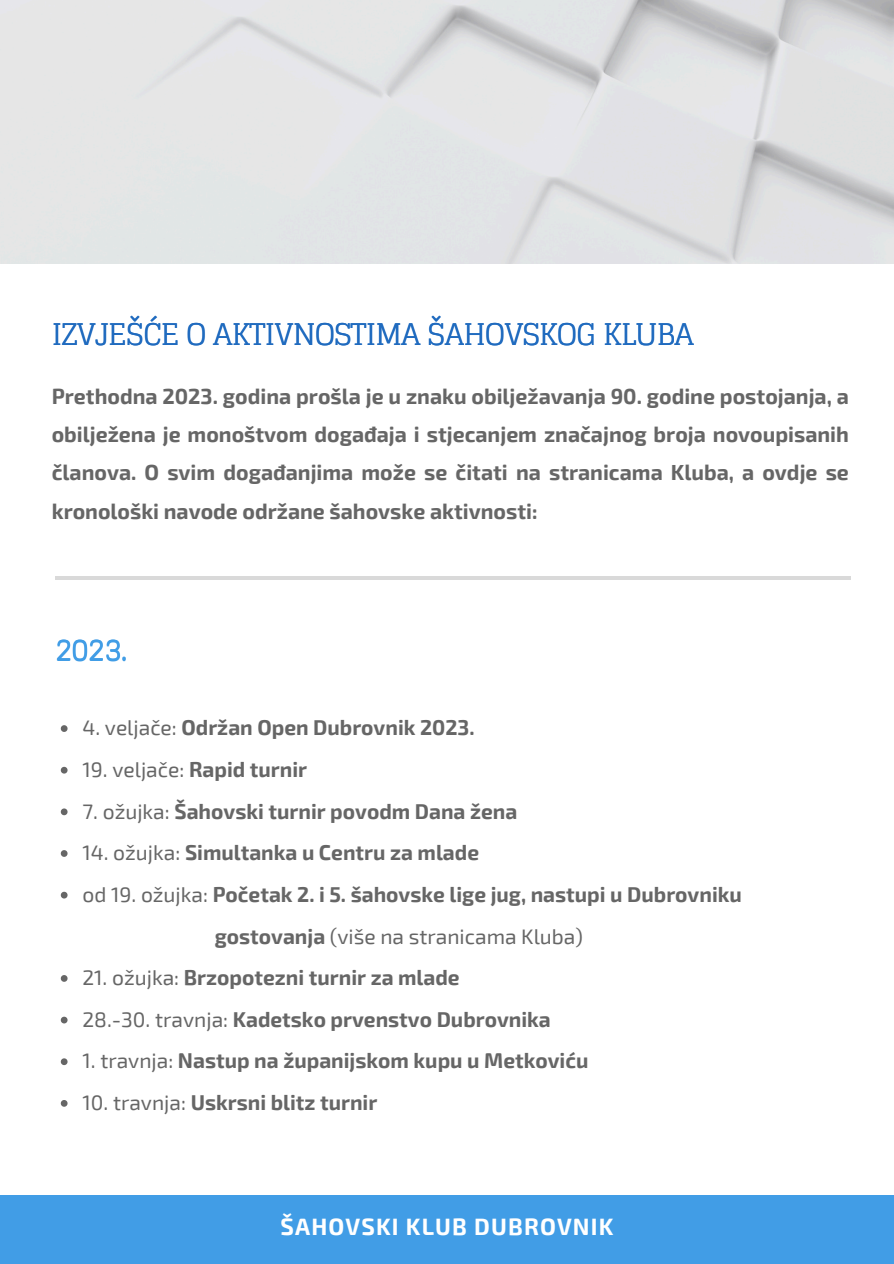
<style>
.page{position:relative;width:894px;height:1264px;background:#fff}
.page>*{position:absolute;margin:0;border:0;box-sizing:border-box;transform-origin:0 0}
.t1{font:29.85px "Glegoo";letter-spacing:-.03em;color:#206bbf}
.t2{font:29.85px "Glegoo";color:#419de6}
.t3{font:700 23.1px "Exo 2";letter-spacing:.05em;color:#fff}
.t4{font:700 21.3px/38.2px "Exo 2";color:#666;text-align:justify}
.t5{font:700 21px "Exo 2";color:#666}
.t6{font:21px "Exo 2";color:#666}
.s1{font-weight:400}
.s2{font-weight:700}
</style>
<div class="page">
<hr style="left:55px;top:576px;width:795px;height:3px;background:#d9d9d9">
<svg style="left:61px;top:725px;width:7px;height:7px"></svg>
<svg style="left:61px;top:766px;width:7px;height:7px"></svg>
<svg style="left:61px;top:808px;width:7px;height:7px"></svg>
<svg style="left:61px;top:850px;width:7px;height:6px"></svg>
<svg style="left:61px;top:891px;width:7px;height:7px"></svg>
<svg style="left:61px;top:975px;width:7px;height:6px"></svg>
<svg style="left:61px;top:1016px;width:7px;height:7px"></svg>
<svg style="left:61px;top:1058px;width:7px;height:7px"></svg>
<svg style="left:61px;top:1100px;width:7px;height:6px"></svg>
<div style="left:0;top:1195px;width:893px;height:68px;background:#419de6"></div>
<h1 class="t1" style="left:52px;top:317px;width:643px">IZVJEŠĆE O AKTIVNOSTIMA ŠAHOVSKOG KLUBA</h1>
<h2 class="t4" style="left:52px;top:376px;width:798px">Prethodna 2023. godina prošla je u znaku obilježavanja 90. godine postojanja, a obilježena je monoštvom događaja i stjecanjem značajnog broja novoupisanih članova. O svim događanjima može se čitati na stranicama Kluba, a ovdje se kronološki navode održane šahovske aktivnosti:</h2>
<h1 class="t2" style="left:55px;top:632px;width:74px">2023.</h1>
<p class="t5" style="left:82px;top:714px;width:393px"><span class="s1">4. veljače:</span> Održan Open Dubrovnik 2023.</p>
<p class="t6" style="left:82px;top:756px;width:226px">19. veljače: <span class="s2">Rapid turnir</span></p>
<p class="t5" style="left:82px;top:797px;width:436px"><span class="s1">7. ožujka:</span> Šahovski turnir povodm Dana žena</p>
<p class="t5" style="left:82px;top:839px;width:398px"><span class="s1">14. ožujka:</span> Simultanka u Centru za mlade</p>
<p class="t5" style="left:82px;top:880px;width:660px"><span class="s1">od 19. ožujka:</span> Početak 2. i 5. šahovske lige jug, nastupi u Dubrovniku</p>
<p class="t6" style="left:215px;top:922px;width:369px"><span class="s2">gostovanja</span> (više na stranicama Kluba)</p>
<p class="t5" style="left:82px;top:963px;width:378px"><span class="s1">21. ožujka:</span> Brzopotezni turnir za mlade</p>
<p class="t5" style="left:82px;top:1005px;width:469px"><span class="s1">28.-30. travnja:</span> Kadetsko prvenstvo Dubrovnika</p>
<p class="t5" style="left:82px;top:1047px;width:507px"><span class="s1">1. travnja:</span> Nastup na županijskom kupu u Metkoviću</p>
<p class="t5" style="left:82px;top:1088px;width:296px"><span class="s1">10. travnja:</span> Uskrsni blitz turnir</p>
<h3 class="t3" style="left:280px;top:1211px;width:334px">ŠAHOVSKI KLUB DUBROVNIK</h3>
</div>
